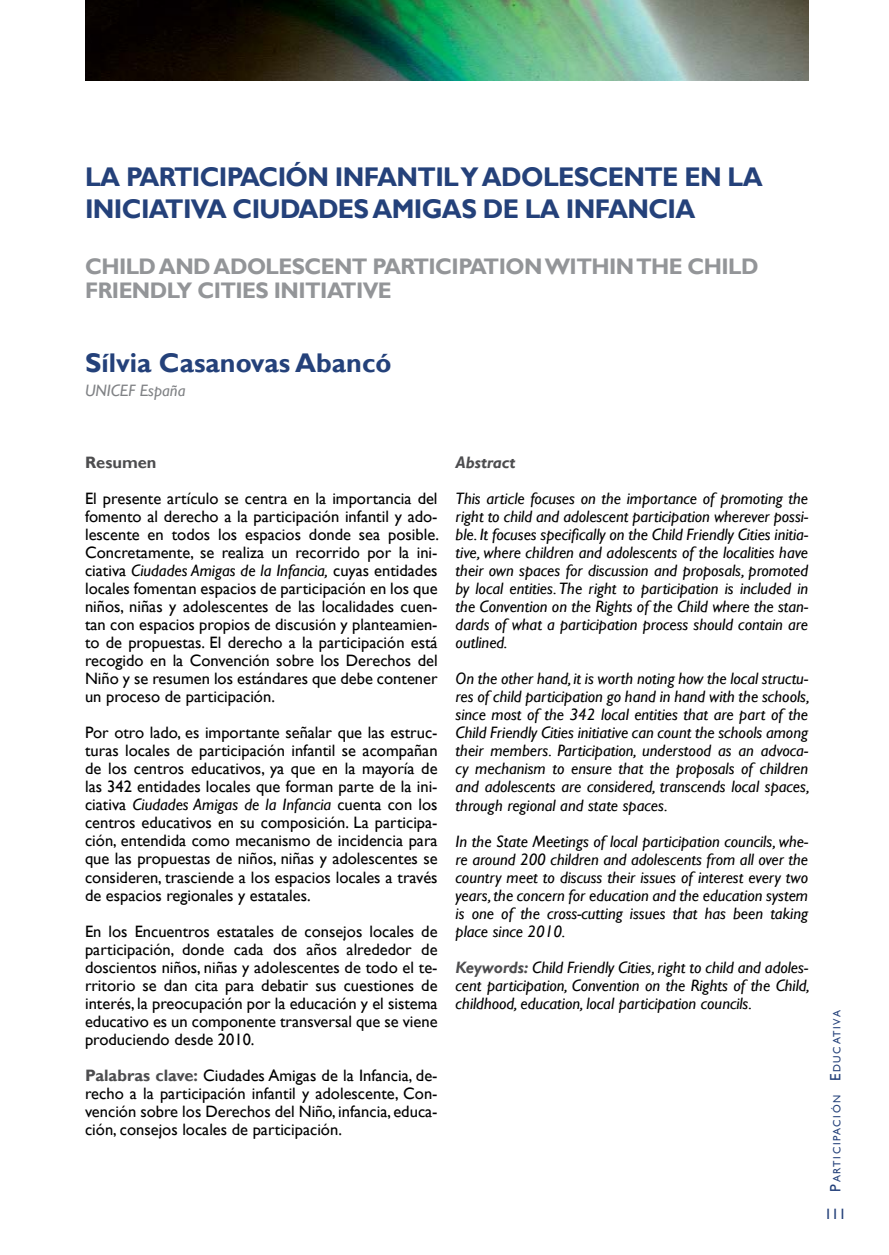
<style>
.page{position:relative;width:889px;height:1255px;background:#fff}
.page>*{position:absolute;margin:0;border:0;box-sizing:border-box;transform-origin:0 0}
.t1{font:700 27px/32.4px "Gill Sans";letter-spacing:-.025em;color:#24417a;scale:.95 1}
.t2{font:700 27px "Gill Sans";color:#24417a}
.t3{font:700 22.5px/24px "Gill Sans";letter-spacing:-.025em;color:#939598}
.t4{font:16.5px/18px "Gill Sans";color:#000;text-align:justify}
.t5{font:italic 16.5px/18px "Gill Sans";color:#000;text-align:justify}
.t6{font:italic 16.5px "Gill Sans";color:#808285}
.t7{font:italic 700 16.5px "Gill Sans";color:#4d4d4f}
.t8{font:700 16.5px "Gill Sans";color:#4d4d4f}
.t9{font:15px "Gill Sans";color:#24417a}
.t10{font:10.5px "Gill Sans";letter-spacing:.155em;color:#24417a}
.s1{font-style:italic}
.s2{font-weight:700;color:#4d4d4f}
.s3{font-size:15px}
</style>
<div class="page">
<img style="left:85px;top:0;width:723px;height:81px">
<h1 class="t1" style="left:85px;top:161px;width:715px">LA PARTICIPACIÓN INFANTIL Y ADOLESCENTE EN LA<br>INICIATIVA CIUDADES AMIGAS DE LA INFANCIA</h1>
<h2 class="t3" style="left:85px;top:255px;width:675px">CHILD AND ADOLESCENT PARTICIPATION WITHIN THE CHILD<br>FRIENDLY CITIES INITIATIVE</h2>
<h1 class="t2" style="left:85px;top:346px;width:308px">Sílvia Casanovas Abancó</h1>
<p class="t6" style="left:85px;top:380px;width:102px">UNICEF España</p>
<p class="t8" style="left:85px;top:453px;width:73px">Resumen</p>
<p class="t4" style="left:85px;top:490px;width:356px">El presente artículo se centra en la importancia del fomento al derecho a la participación infantil y ado&shy;lescente en todos los espacios donde sea posible.<br>Concretamente, se realiza un recorrido por la ini&shy;ciativa <span class="s1">Ciudades Amigas de la Infancia,</span> cuyas entidades locales fomentan espacios de participación en los que niños, niñas y adolescentes de las localidades cuen&shy;tan con espacios propios de discusión y planteamien&shy;to de propuestas. El derecho a la participación está recogido en la Convención sobre los Derechos del Niño y se resumen los estándares que debe contener un proceso de participación.</p>
<p class="t4" style="left:85px;top:724px;width:354px">Por otro lado, es importante señalar que las estruc&shy;turas locales de participación infantil se acompañan de los centros educativos, ya que en la mayoría de las 342 entidades locales que forman parte de la ini&shy;ciativa <span class="s1">Ciudades Amigas de la Infancia</span> cuenta con los centros educativos en su composición. La participa&shy;ción, entendida como mecanismo de incidencia para que las propuestas de niños, niñas y adolescentes se consideren, trasciende a los espacios locales a través de espacios regionales y estatales.</p>
<p class="t4" style="left:85px;top:922px;width:354px">En los Encuentros estatales de consejos locales de participación, donde cada dos años alrededor de doscientos niños, niñas y adolescentes de todo el te&shy;rritorio se dan cita para debatir sus cuestiones de interés, la preocupación por la educación y el sistema educativo es un componente transversal que se viene produciendo desde 2010.</p>
<p class="t4" style="left:85px;top:1066px;width:354px"><span class="s2">Palabras clave:</span> Ciudades Amigas de la Infancia, de&shy;recho a la participación infantil y adolescente, Con&shy;vención sobre los Derechos del Niño, infancia, educa&shy;ción, consejos locales de participación.</p>
<p class="t7" style="left:455px;top:453px;width:62px">Abstract</p>
<p class="t5" style="left:455px;top:490px;width:354px">This article focuses on the importance of promoting the right to child and adolescent participation wherever possi&shy;ble. It focuses specifically on the Child Friendly Cities initia&shy;tive, where children and adolescents of the localities have their own spaces for discussion and proposals, promoted by local entities. The right to participation is included in the Convention on the Rights of the Child where the stan&shy;dards of what a participation process should contain are outlined.</p>
<p class="t5" style="left:455px;top:670px;width:356px">On the other hand, it is worth noting how the local structu&shy;res of child participation go hand in hand with the schools, since most of the 342 local entities that are part of the Child Friendly Cities initiative can count the schools among their members. Participation, understood as an advoca&shy;cy mechanism to ensure that the proposals of children and adolescents are considered, transcends local spaces, through regional and state spaces.</p>
<p class="t5" style="left:455px;top:832px;width:354px">In the State Meetings of local participation councils, whe&shy;re around 200 children and adolescents from all over the country meet to discuss their issues of interest every two years, the concern for education and the education system is one of the cross-cutting issues that has been taking place since 2010.</p>
<p class="t5" style="left:455px;top:958px;width:356px"><span class="s2">Keywords:</span> Child Friendly Cities, right to child and adoles&shy;cent participation, Convention on the Rights of the Child, childhood, education, local participation councils.</p>
<p class="t10" style="left:831px;top:1191px;width:183px;rotate:-90deg"><span class="s3">P</span>articipación <span class="s3">E</span>ducativa</p>
<p class="t9" style="left:824px;top:1204px;width:23px">111</p>
</div>
